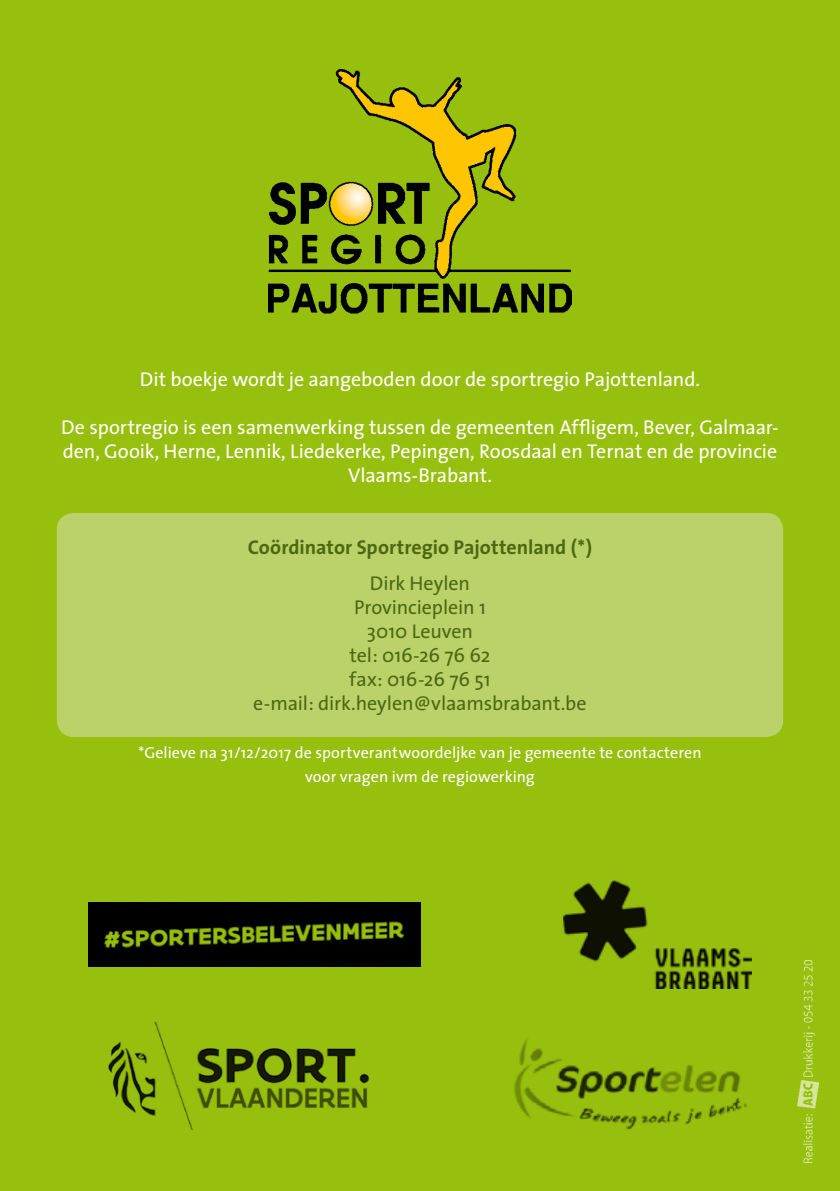
<style>
.page{position:relative;width:840px;height:1191px;background:#fff}
.page>*{position:absolute;margin:0;border:0;box-sizing:border-box;transform-origin:0 0}
.t1{font:20px/24px "The Sans";letter-spacing:-.005em;color:#fff;text-align:center}
.t2{font:20px/24px "The Sans";letter-spacing:-.005em;color:#4d6811;text-align:center}
.t3{font:700 20px "The Sans";color:#4d6811}
.t4{font:16px/24px "The Sans";letter-spacing:.005em;color:#fff;text-align:center}
</style>
<div class="page">
<div style="left:0;top:0;width:839px;height:1191px;background:#97bf0d"></div>
<img style="left:797px;top:960px;width:20px;height:202px">
<div style="left:57px;top:513px;width:725px;height:224px;background:#bbd26a;border-radius:17px"></div>
<img style="left:268px;top:69px;width:303px;height:244px">
<img style="left:563px;top:880px;width:187px;height:108px">
<img style="left:108px;top:1022px;width:261px;height:107px">
<img style="left:89px;top:902px;width:331px;height:64px">
<img style="left:514px;top:1039px;width:233px;height:90px">
<p class="t1" style="left:140px;top:366px;width:561px">Dit boekje wordt je aangeboden door de sportregio Pajottenland.</p>
<p class="t1" style="left:61px;top:414px;width:718px">De sportregio is een samenwerking tussen de gemeenten Affligem, Bever, Galmaar&shy;den, Gooik, Herne, Lennik, Liedekerke, Pepingen, Roosdaal en Ternat en de provincie<br>Vlaams-Brabant.</p>
<p class="t3" style="left:248px;top:530px;width:345px">Coördinator Sportregio Pajottenland (*)</p>
<p class="t2" style="left:253px;top:570px;width:335px">Dirk Heylen<br>Provincieplein 1<br>3010 Leuven<br>tel: 016-26 76 62<br>fax: 016-26 76 51<br>e-mail: dirk.heylen@vlaamsbrabant.be</p>
<p class="t4" style="left:138px;top:740px;width:564px">*Gelieve na 31/12/2017 de sportverantwoordeljke van je gemeente te contacteren voor vragen ivm de regiowerking</p>
</div>
